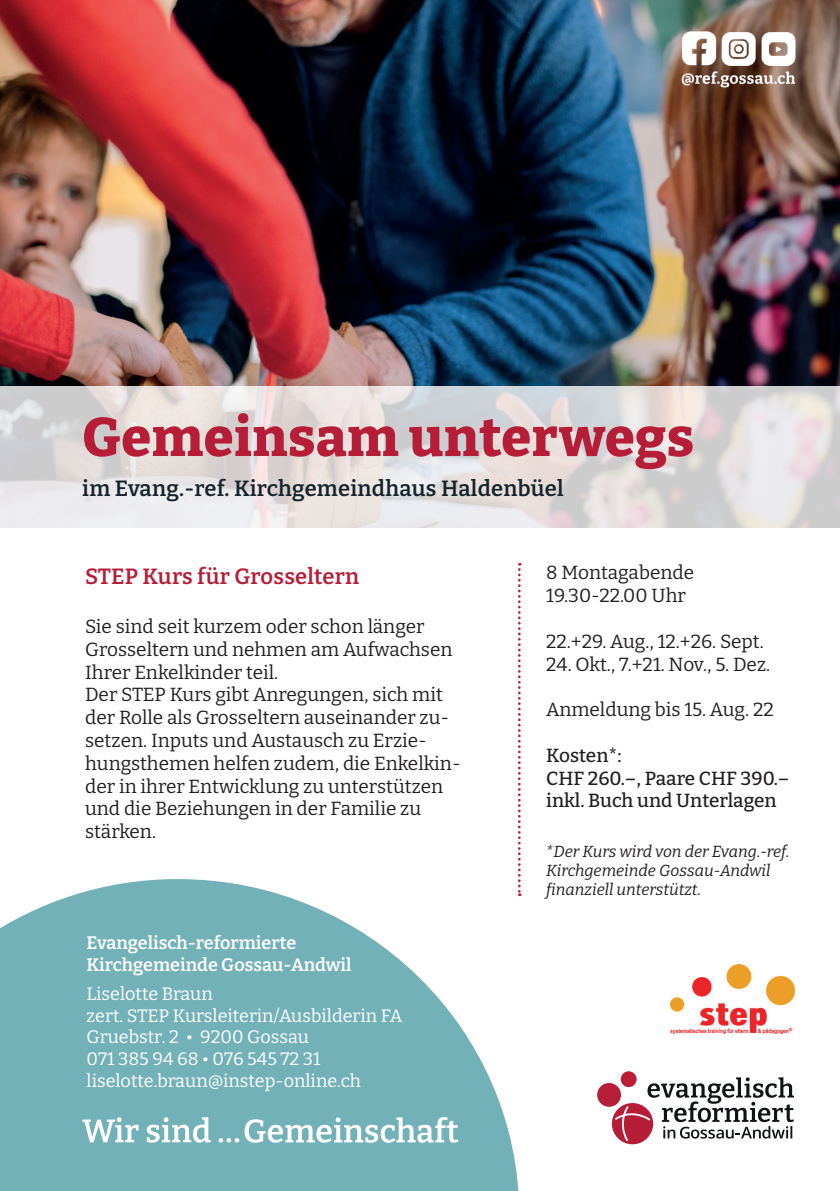
<style>
.page{position:relative;width:840px;height:1191px;background:#fff}
.page>*{position:absolute;margin:0;border:0;box-sizing:border-box;transform-origin:0 0}
.t1{font:800 54px "Bitter";letter-spacing:.01em;color:#b61e37}
.t2{font:600 22px "Bitter";letter-spacing:.01em;color:#16242e}
.t3{font:600 22px "Bitter";letter-spacing:.01em;color:#b61e37}
.t4{font:100 19px/22.8px "Bitter";color:#231f20}
.t5{font:500 19px/22.8px "Bitter";color:#231f20}
.t6{font:100 18px/21.6px "Bitter";color:#fff}
.t7{font:600 18px/21.6px "Bitter";color:#fff}
.t8{font:italic 100 16px/19.2px "Bitter";color:#231f20}
</style>
<div class="page">
<div style="left:597px;top:1083px;width:23px;height:23px;background:#b61f38;border-radius:50%"></div>
<svg style="left:620px;top:1071px;width:16px;height:16px"></svg>
<svg style="left:611px;top:1103px;width:41px;height:41px"></svg>
<svg style="left:614px;top:1077px;width:179px;height:64px"></svg>
<svg style="left:518px;top:563px;width:2px;height:333px"></svg>
<svg style="left:0;top:879px;width:519px;height:312px;fill:#73b1b9"></svg>
<img style="left:0;top:0;width:839px;height:386px">
<svg style="left:0;top:386px;width:839px;height:141px;background:#e1dcdd"></svg>
<svg style="left:82px;top:1117px;width:57px;height:25px"></svg>
<svg style="left:147px;top:1117px;width:63px;height:25px"></svg>
<svg style="left:218px;top:1117px;width:240px;height:25px"></svg>
<img style="left:670px;top:964px;width:124px;height:69px">
<img style="left:679px;top:31px;width:118px;height:58px">
<h1 class="t1" style="left:82px;top:403px;width:613px">Gemeinsam unterwegs</h1>
<p class="t2" style="left:82px;top:474px;width:482px">im Evang.-ref. Kirchgemeindhaus Haldenbüel</p>
<p class="t3" style="left:85px;top:562px;width:275px">STEP Kurs für Grosseltern</p>
<p class="t4" style="left:85px;top:614px;width:377px">Sie sind seit kurzem oder schon länger Grosseltern und nehmen am Aufwachsen Ihrer Enkelkinder teil.<br>Der STEP Kurs gibt Anregungen, sich mit der Rolle als Grosseltern auseinander zu&shy;setzen. Inputs und Austausch zu Erzie&shy;hungsthemen helfen zudem, die Enkelkin&shy;der in ihrer Entwicklung zu unterstützen und die Beziehungen in der Familie zu stärken.</p>
<p class="t7" style="left:86px;top:931px;width:266px">Evangelisch-reformierte<br>Kirchgemeinde Gossau-Andwil</p>
<p class="t6" style="left:86px;top:982px;width:317px">Liselotte Braun<br>zert. STEP Kursleiterin/Ausbilderin FA<br>Gruebstr. 2 • 9200 Gossau<br>071 385 94 68 • 076 545 72 31 liselotte.braun@instep-online.ch</p>
<p class="t4" style="left:546px;top:561px;width:149px">8 Montagabende<br>19.30-22.00 Uhr</p>
<p class="t4" style="left:546px;top:629px;width:219px">22.+29. Aug., 12.+26. Sept.</p>
<p class="t4" style="left:546px;top:652px;width:225px">24. Okt., 7.+21. Nov., 5. Dez.</p>
<p class="t4" style="left:546px;top:697px;width:229px">Anmeldung bis 15. Aug. 22</p>
<p class="t5" style="left:546px;top:743px;width:245px">Kosten*:<br>CHF 260.–, Paare CHF 390.– inkl. Buch und Unterlagen</p>
<p class="t8" style="left:546px;top:841px;width:245px">*Der Kurs wird von der Evang.-ref.<br>Kirchgemeinde Gossau-Andwil finanziell unterstützt.</p>
</div>
